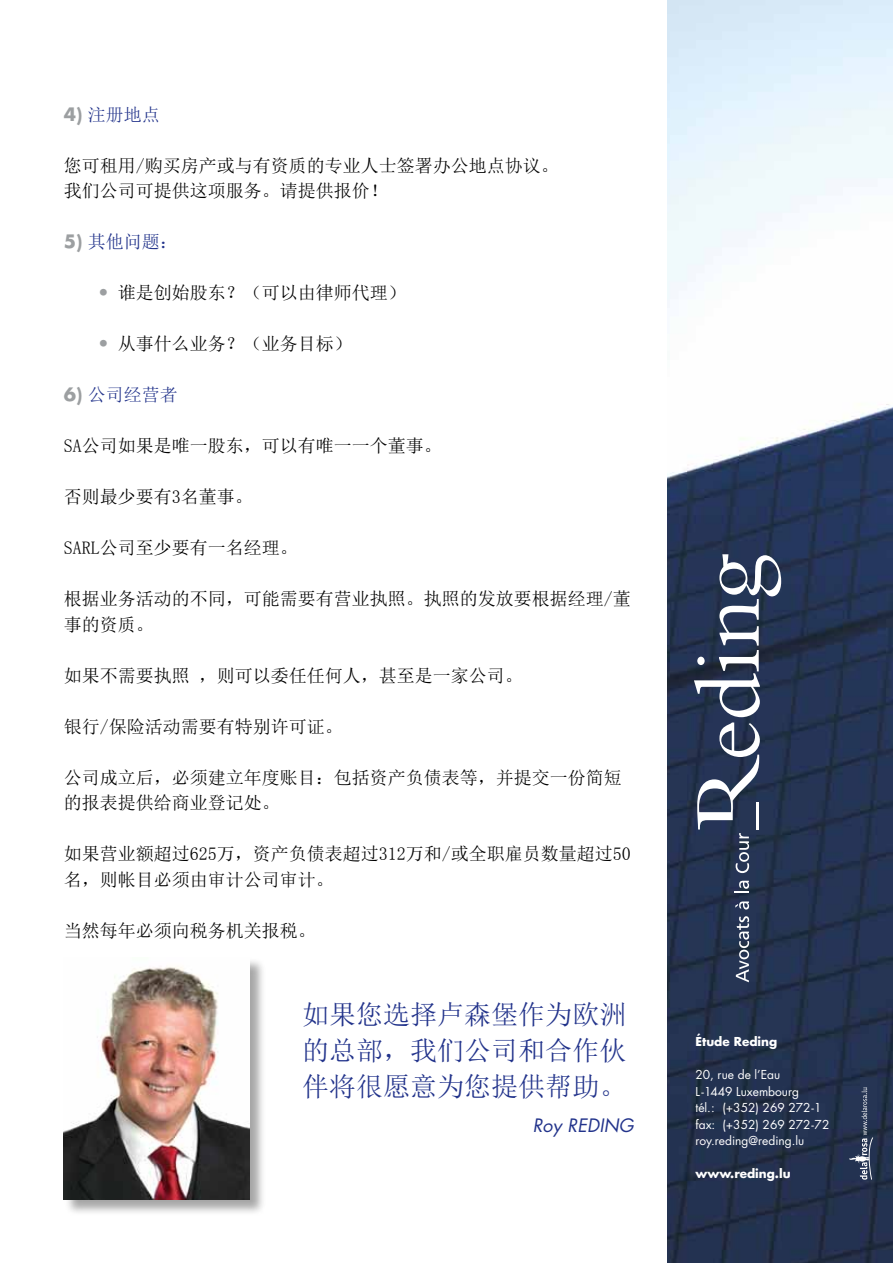
<style>
.page{position:relative;width:893px;height:1263px;background:#fff}
.page>*{position:absolute;margin:0;border:0;box-sizing:border-box;transform-origin:0 0}
.t1{font:27px/36px "Sim Sun";color:#22338b;text-align:justify}
.t2{font:18px/25.5px "Sim Sun";color:#000}
.t3{font:18px "Sim Sun";color:#22338b}
.t4{font:italic 18px "Futura";letter-spacing:.005em;color:#22338b}
.t5{font:12px/16.5px "Futura";color:#fff}
.t6{font:700 12px "Futura";color:#fff}
.s1{font-family:"Futura";font-weight:700;color:#9c9fa1}
.s2{font-family:"Futura";color:#9c9fa1}
</style>
<div class="page">
<img style="left:668px;top:0;width:225px;height:1263px">
<svg style="left:736px;top:916px;width:13px;height:66px"></svg>
<svg style="left:735px;top:901px;width:14px;height:8px"></svg>
<svg style="left:735px;top:881px;width:14px;height:12px"></svg>
<svg style="left:694px;top:554px;width:87px;height:319px;background:#46526b"></svg>
<hr style="left:756px;top:802px;width:2px;height:27px;background:#fff">
<svg style="left:849px;top:1087px;width:24px;height:93px;background:#3f4c66"></svg>
<div style="left:64px;top:957px;width:202px;height:259px;background:#000;opacity:.35"></div>
<img style="left:64px;top:957px;width:185px;height:242px">
<p class="t3" style="left:64px;top:105px;width:97px"><span class="s1">4)</span> 注册地点</p>
<p class="t2" style="left:64px;top:153px;width:497px">您可租用/购买房产或与有资质的专业人士签署办公地点协议。我们公司可提供这项服务。请提供报价！</p>
<p class="t3" style="left:64px;top:233px;width:116px"><span class="s1">5)</span> 其他问题：</p>
<p class="t2" style="left:98px;top:280px;width:309px"><span class="s2">•</span> 谁是创始股东？（可以由律师代理）</p>
<p class="t2" style="left:98px;top:331px;width:255px"><span class="s2">•</span> 从事什么业务？（业务目标）</p>
<p class="t3" style="left:64px;top:386px;width:115px"><span class="s1">6)</span> 公司经营者</p>
<p class="t2" style="left:64px;top:433px;width:380px">SA公司如果是唯一股东，可以有唯一一个董事。</p>
<p class="t2" style="left:64px;top:484px;width:190px">否则最少要有3名董事。</p>
<p class="t2" style="left:64px;top:535px;width:235px">SARL公司至少要有一名经理。</p>
<p class="t2" style="left:64px;top:586px;width:569px">根据业务活动的不同，可能需要有营业执照。执照的发放要根据经理/董事的资质。</p>
<p class="t2" style="left:64px;top:663px;width:461px">如果不需要执照 ，则可以委任任何人，甚至是一家公司。</p>
<p class="t2" style="left:64px;top:714px;width:280px">银行/保险活动需要有特别许可证。</p>
<p class="t2" style="left:64px;top:765px;width:560px">公司成立后，必须建立年度账目：包括资产负债表等，并提交一份简短的报表提供给商业登记处。</p>
<p class="t2" style="left:64px;top:841px;width:569px">如果营业额超过625万，资产负债表超过312万和/或全职雇员数量超过50名，则帐目必须由审计公司审计。</p>
<p class="t2" style="left:64px;top:918px;width:253px">当然每年必须向税务机关报税。</p>
<h1 class="t1" style="left:302px;top:996px;width:326px">如果您选择卢森堡作为欧洲的总部，我们公司和合作伙伴将很愿意为您提供帮助。</h1>
<p class="t4" style="left:533px;top:1113px;width:102px">Roy REDING</p>
<p class="t6" style="left:695px;top:1033px;width:83px">Étude Reding</p>
<p class="t5" style="left:695px;top:1066px;width:135px">20, rue de l’Eau<br>L-1449 Luxembourg<br>tél.: (+352) 269 272-1 fax: (+352) 269 272-72 roy.reding@reding.lu</p>
<p class="t6" style="left:695px;top:1165px;width:97px">www.reding.lu</p>
</div>
